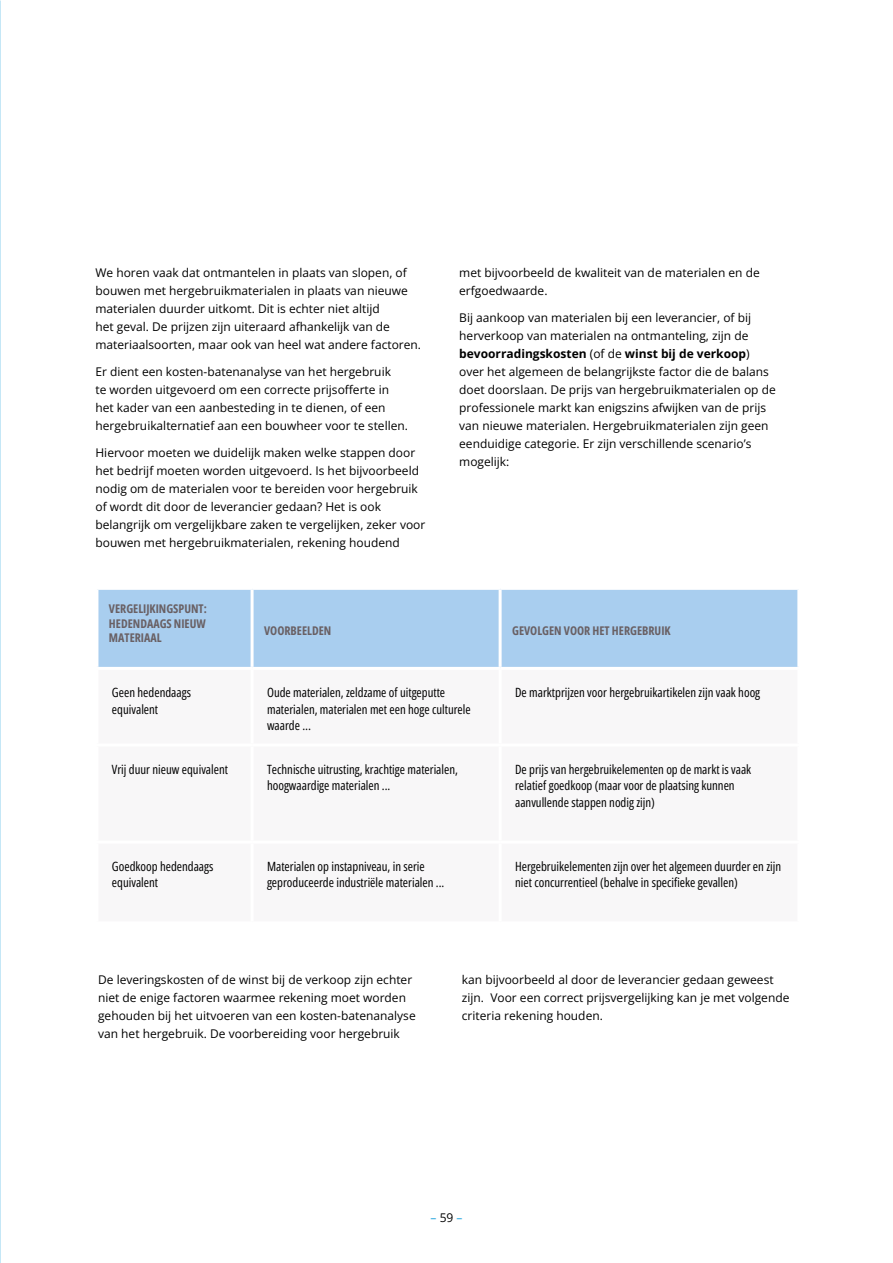
<style>
.page{position:relative;width:893px;height:1263px;background:#fff}
.page>*{position:absolute;margin:0;border:0;box-sizing:border-box;transform-origin:0 0}
.t1{font:12.75px/16.5px "Open Sans Condensed";color:#000}
.t2{font:12px/18px "Open Sans";color:#000}
.t3{font:700 12px/14.4px "Open Sans Condensed";color:#696064;text-align:justify}
.t4{font:12px "Open Sans";color:#169fdb}
.s1{font-weight:700}
.s2{color:#000}
</style>
<div class="page">
<img style="left:0;top:0;width:1px;height:1263px">
<div style="left:98px;top:590px;width:699px;height:77px;background:#a9ceef"></div>
<hr style="left:251px;top:590px;width:3px;height:77px;background:#fff">
<hr style="left:499px;top:590px;width:3px;height:77px;background:#fff">
<p class="t2" style="left:95px;top:264px;width:327px">We horen vaak dat ontmantelen in plaats van slopen, of bouwen met hergebruikmaterialen in plaats van nieuwe materialen duurder uitkomt. Dit is echter niet altijd<br>het geval. De prijzen zijn uiteraard afhankelijk van de materiaalsoorten, maar ook van heel wat andere factoren.</p>
<p class="t2" style="left:95px;top:362px;width:314px">Er dient een kosten-batenanalyse van het hergebruik<br>te worden uitgevoerd om een correcte prijsofferte in het kader van een aanbesteding in te dienen, of een hergebruikalternatief aan een bouwheer voor te stellen.</p>
<p class="t2" style="left:95px;top:443px;width:331px">Hiervoor moeten we duidelijk maken welke stappen door het bedrijf moeten worden uitgevoerd. Is het bijvoorbeeld nodig om de materialen voor te bereiden voor hergebruik of wordt dit door de leverancier gedaan? Het is ook belangrijk om vergelijkbare zaken te vergelijken, zeker voor bouwen met hergebruikmaterialen, rekening houdend</p>
<p class="t2" style="left:459px;top:264px;width:302px">met bijvoorbeeld de kwaliteit van de materialen en de erfgoedwaarde.</p>
<p class="t2" style="left:459px;top:308px;width:318px">Bij aankoop van materialen bij een leverancier, of bij herverkoop van materialen na ontmanteling, zijn de <span class="s1">bevoorradingskosten</span> (of de <span class="s1">winst bij de verkoop</span>) over het algemeen de belangrijkste factor die de balans doet doorslaan. De prijs van hergebruikmaterialen op de professionele markt kan enigszins afwijken van de prijs van nieuwe materialen. Hergebruikmaterialen zijn geen eenduidige categorie. Er zijn verschillende scenario’s mogelijk:</p>
<p class="t3" style="left:109px;top:601px;width:99px">VERGELIJKINGSPUNT:<br>HEDENDAAGS NIEUW MATERIAAL</p>
<p class="t3" style="left:264px;top:623px;width:69px">VOORBEELDEN</p>
<p class="t3" style="left:512px;top:623px;width:160px">GEVOLGEN VOOR HET HERGEBRUIK</p>
<p class="t1" style="left:112px;top:684px;width:81px">Geen hedendaags equivalent</p>
<p class="t1" style="left:267px;top:684px;width:205px">Oude materialen, zeldzame of uitgeputte materialen, materialen met een hoge culturele waarde …</p>
<p class="t1" style="left:515px;top:684px;width:247px">De marktprijzen voor hergebruikartikelen zijn vaak hoog</p>
<p class="t1" style="left:112px;top:760px;width:118px">Vrij duur nieuw equivalent</p>
<p class="t1" style="left:267px;top:760px;width:192px">Technische uitrusting, krachtige materialen, hoogwaardige materialen ...</p>
<p class="t1" style="left:515px;top:760px;width:238px">De prijs van hergebruikelementen op de markt is vaak relatief goedkoop (maar voor de plaatsing kunnen aanvullende stappen nodig zijn)</p>
<p class="t1" style="left:112px;top:857px;width:103px">Goedkoop hedendaags equivalent</p>
<p class="t1" style="left:267px;top:857px;width:179px">Materialen op instapniveau, in serie geproduceerde industriële materialen ...</p>
<p class="t1" style="left:515px;top:857px;width:268px">Hergebruikelementen zijn over het algemeen duurder en zijn niet concurrentieel (behalve in specifieke gevallen)</p>
<p class="t2" style="left:98px;top:970px;width:319px">De leveringskosten of de winst bij de verkoop zijn echter niet de enige factoren waarmee rekening moet worden gehouden bij het uitvoeren van een kosten-batenanalyse van het hergebruik. De voorbereiding voor hergebruik</p>
<p class="t2" style="left:462px;top:970px;width:329px">kan bijvoorbeeld al door de leverancier gedaan geweest zijn. Voor een correct prijsvergelijking kan je met volgende criteria rekening houden.</p>
<p class="t4" style="left:431px;top:1209px;width:33px">– <span class="s2">59</span> –</p>
</div>
